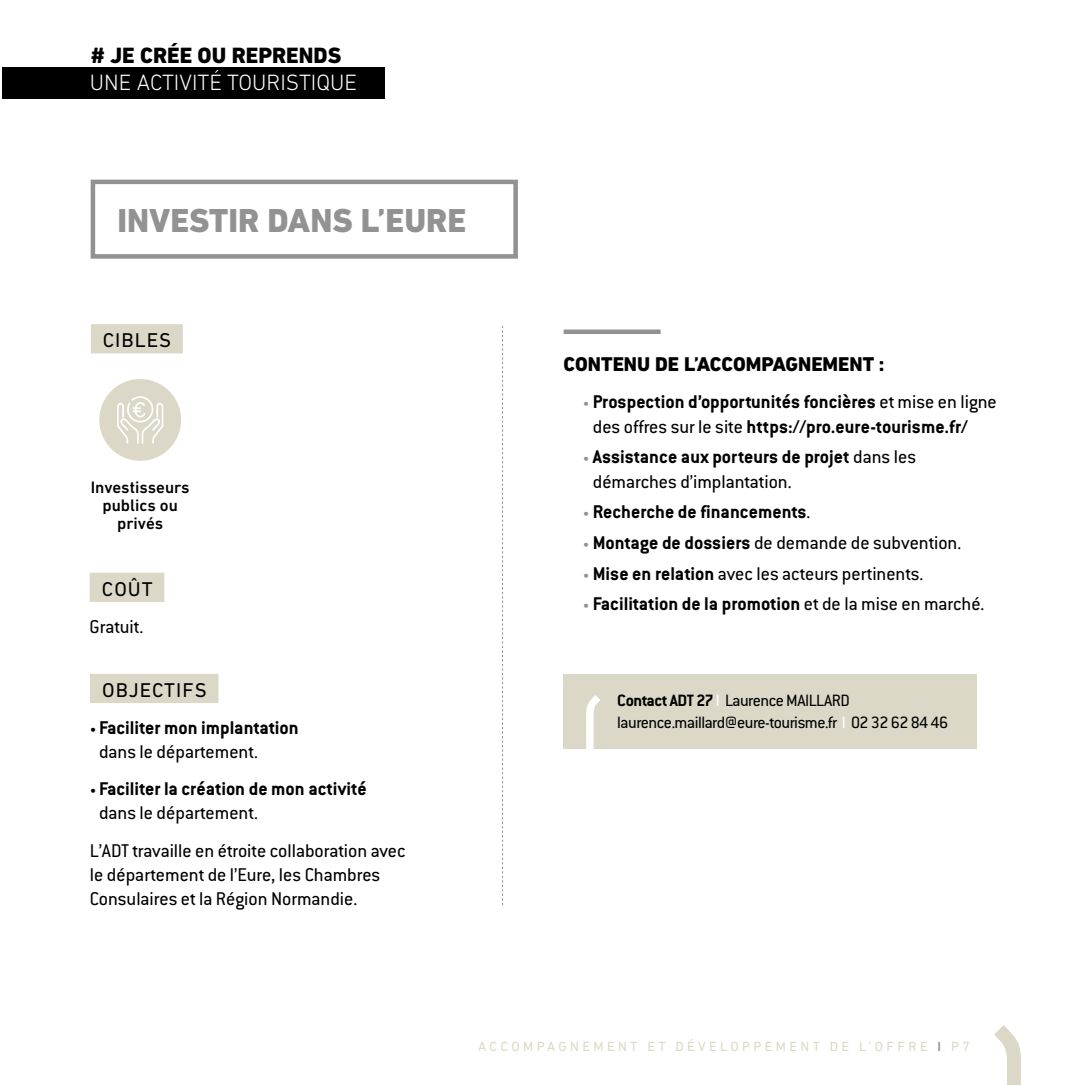
<style>
.page{position:relative;width:1085px;height:1085px;background:#fff}
.page>*{position:absolute;margin:0;border:0;box-sizing:border-box;transform-origin:0 0}
.t1{font:800 33.75px "DIN Next LT Pro";color:#929292}
.t2{font:300 22.5px "DIN Next LT Pro";color:#fff}
.t3{font:800 22.5px "DIN Next LT Pro";color:#000}
.t4{font:700 20.25px/24.3px "Conduit ITC";color:#000}
.t5{font:20.25px/24.3px "Conduit ITC";color:#000}
.t6{font:800 20.25px "DIN Next LT Pro";color:#000}
.t7{font:20.25px "DIN Next LT Pro";letter-spacing:.05em;color:#000}
.t8{font:18px/21.6px "Conduit ITC";letter-spacing:-.025em;color:#000}
.t9{font:500 16.88px/18px "DIN Next LT Pro";color:#000;text-align:center}
.t10{font:13.5px "DIN Next LT Pro";letter-spacing:.25em;color:#dcd8c7}
.s1{font-weight:400;font-size:13.5px}
.s2{font-weight:400}
.s3{font-weight:400;font-size:13.5px;color:#929292}
.s4{font-size:13.5px;color:#929292}
.s5{font-weight:700}
.s6{color:#fff}
.s7{font-weight:500;color:#929292}
</style>
<div class="page">
<svg style="left:994px;top:1025px;width:26px;height:59px"></svg>
<svg style="left:502px;top:326px;width:1px;height:579px"></svg>
<div style="left:2px;top:67px;width:382px;height:32px;background:#000"></div>
<div style="left:90px;top:673px;width:128px;height:30px;background:#dcd8c7"></div>
<div style="left:91px;top:180px;width:427px;height:78px;border:4px solid #929292"></div>
<div style="left:563px;top:329px;width:97px;height:5px;background:#929292"></div>
<div style="left:91px;top:324px;width:92px;height:29px;background:#dcd8c7"></div>
<div style="left:563px;top:674px;width:414px;height:74px;background:#dcd8c7"></div>
<svg style="left:586px;top:695px;width:14px;height:53px"></svg>
<div style="left:99px;top:379px;width:82px;height:82px;background:#dcd8c7;border-radius:50%"></div>
<svg style="left:117px;top:396px;width:47px;height:48px"></svg>
<div style="left:90px;top:572px;width:74px;height:30px;background:#dcd8c7"></div>
<p class="t3" style="left:91px;top:42px;width:251px"># JE CRÉE OU REPRENDS</p>
<p class="t2" style="left:90px;top:69px;width:268px">UNE ACTIVITÉ TOURISTIQUE</p>
<h1 class="t1" style="left:117px;top:200px;width:350px">INVESTIR DANS L’EURE</h1>
<p class="t7" style="left:103px;top:328px;width:70px">CIBLES</p>
<p class="t9" style="left:91px;top:477px;width:100px">Investisseurs publics ou privés</p>
<p class="t7" style="left:102px;top:577px;width:52px">COÛT</p>
<p class="t5" style="left:90px;top:613px;width:55px">Gratuit.</p>
<p class="t7" style="left:102px;top:678px;width:106px">OBJECTIFS</p>
<p class="t4" style="left:99px;top:714px;width:201px;text-indent:-9px"><span class="s1">•</span> Faciliter mon implantation <span class="s2">dans le département.</span></p>
<p class="t4" style="left:99px;top:776px;width:269px;text-indent:-9px"><span class="s1">•</span> Faciliter la création de mon activité <span class="s2">dans le département.</span></p>
<p class="t5" style="left:90px;top:837px;width:317px">L’ADT travaille en étroite collaboration avec le département de l’Eure, les Chambres<br>Consulaires et la Région Normandie.</p>
<p class="t6" style="left:563px;top:352px;width:322px">CONTENU DE L’ACCOMPAGNEMENT :</p>
<p class="t4" style="left:592px;top:389px;width:405px;text-indent:-10px"><span class="s3">•</span> Prospection d’opportunités foncières <span class="s2">et mise en ligne des offres sur le site</span> https://pro.eure-tourisme.fr/</p>
<p class="t5" style="left:592px;top:444px;width:324px;text-indent:-10px"><span class="s4">•</span> <span class="s5">Assistance aux porteurs de projet</span> dans les démarches d’implantation.</p>
<p class="t4" style="left:582px;top:499px;width:229px"><span class="s3">•</span> Recherche de financements<span class="s2">.</span></p>
<p class="t5" style="left:582px;top:529px;width:380px"><span class="s4">•</span> <span class="s5">Montage de dossiers</span> de demande de subvention.</p>
<p class="t5" style="left:582px;top:560px;width:342px"><span class="s4">•</span> <span class="s5">Mise en relation</span> avec les acteurs pertinents.</p>
<p class="t4" style="left:582px;top:591px;width:403px"><span class="s3">•</span> Facilitation de la promotion <span class="s2">et de la mise en marché.</span></p>
<p class="t8" style="left:617px;top:689px;width:332px"><span class="s5">Contact ADT 27</span><span class="s6">I</span> Laurence MAILLARD laurence.maillard@eure-tourisme.fr <span class="s6">I</span> 02 32 62 84 46</p>
<p class="t10" style="left:478px;top:1038px;width:493px">ACCOMPAGNEMENT ET DÉVELOPPEMENT DE L’OFFRE <span class="s7">I</span> P7</p>
</div>
